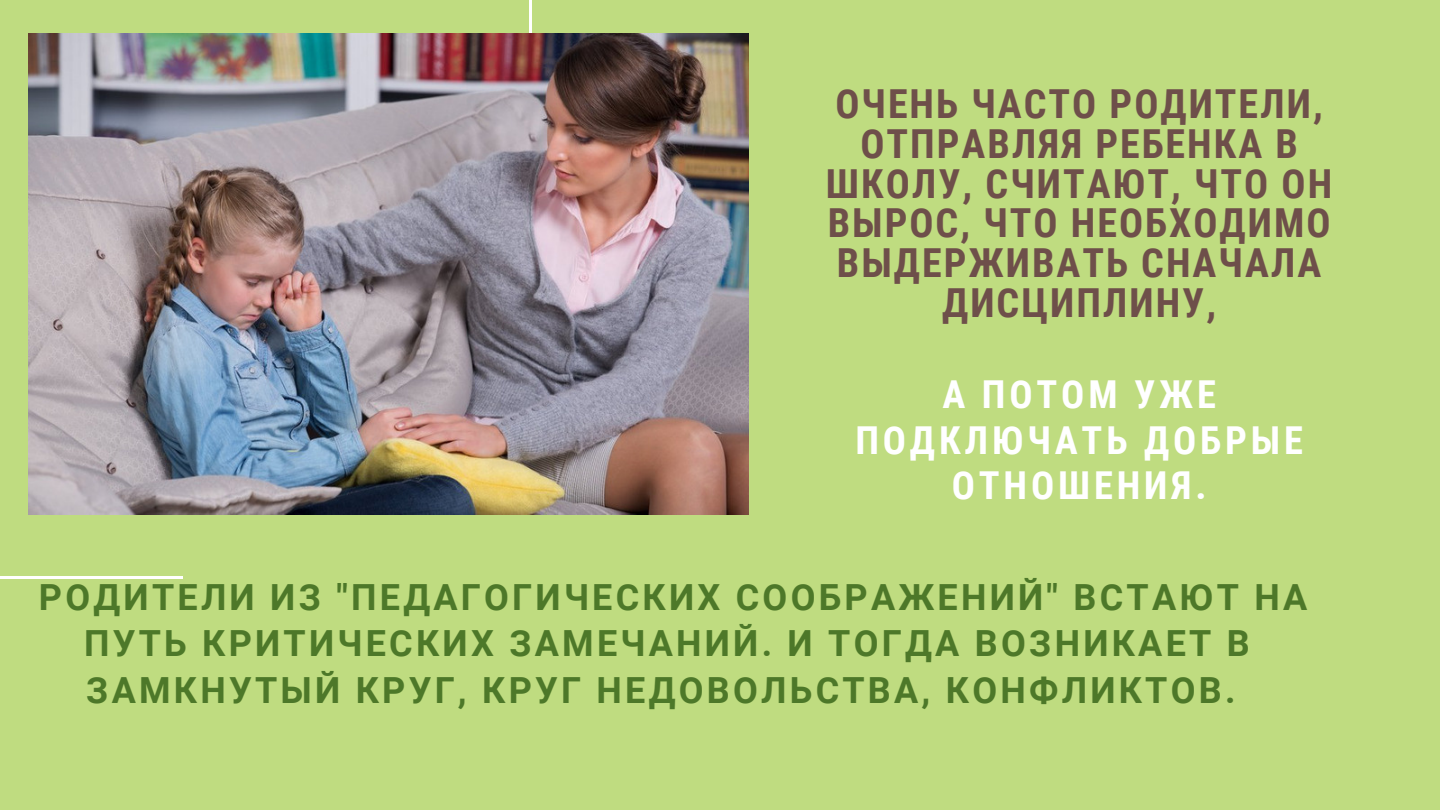
<style>
.page{position:relative;width:1440px;height:810px;background:#bfdc80}
.page>*{position:absolute;margin:0;border:0;box-sizing:border-box;transform-origin:0 0}
.t1{font:700 40px/39.8px "Roboto Condensed";letter-spacing:.05em;color:#6e4f4a;text-align:center}
.t2{font:700 38.5px/45.8px "Roboto Condensed";letter-spacing:.1em;color:#fff;text-align:center}
.t3{font:700 36px/46.5px "Roboto";letter-spacing:.09em;color:#4d7829}
</style>
<div class="page">
<hr style="left:529px;top:0;width:3px;height:329px;background:#fff">
<hr style="left:0;top:576px;width:183px;height:3px;background:#fff">
<img style="left:28px;top:34px;width:721px;height:480px">
<p class="t1" style="left:826px;top:84px;width:508px">ОЧЕНЬ ЧАСТО РОДИТЕЛИ,<br>ОТПРАВЛЯЯ РЕБЕНКА В<br>ШКОЛУ, СЧИТАЮТ, ЧТО ОН<br>ВЫРОС, ЧТО НЕОБХОДИМО<br>ВЫДЕРЖИВАТЬ СНАЧАЛА<br>ДИСЦИПЛИНУ,</p>
<p class="t2" style="left:855px;top:372px;width:449px">А ПОТОМ УЖЕ<br>ПОДКЛЮЧАТЬ ДОБРЫЕ<br>ОТНОШЕНИЯ.</p>
<p class="t3" style="left:84px;top:574px;width:1225px;text-indent:-45px">РОДИТЕЛИ ИЗ "ПЕДАГОГИЧЕСКИХ СООБРАЖЕНИЙ" ВСТАЮТ НА<br>ПУТЬ КРИТИЧЕСКИХ ЗАМЕЧАНИЙ. И ТОГДА ВОЗНИКАЕТ В<br>ЗАМКНУТЫЙ КРУГ, КРУГ НЕДОВОЛЬСТВА, КОНФЛИКТОВ.</p>
</div>
